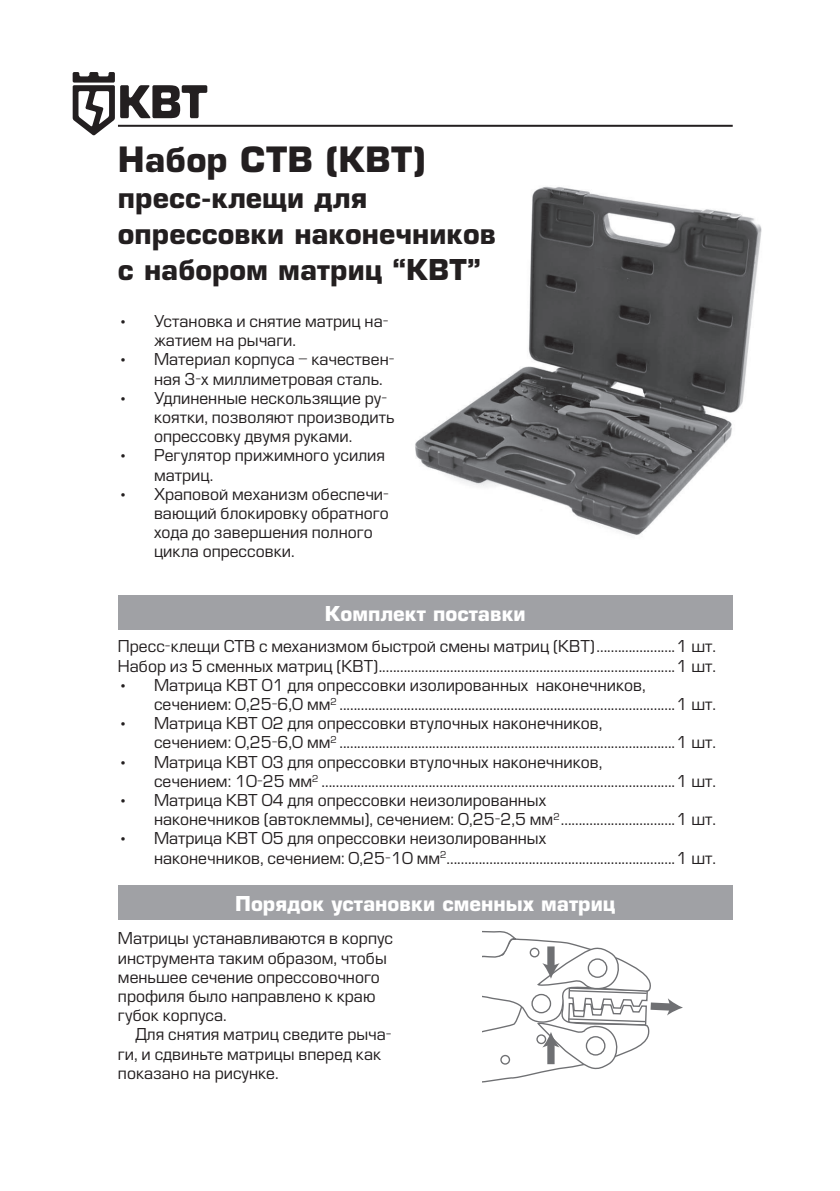
<style>
.page{position:relative;width:840px;height:1191px;background:#fff}
.page>*{position:absolute;margin:0;border:0;box-sizing:border-box;transform-origin:0 0}
.t1{font:700 34px "Europe";color:#231f20}
.t2{font:700 28px/36px "Europe";color:#231f20}
.t3{font:700 20px "Europe";color:#fff}
.t4{font:16px/19.2px "Europe";color:#231f20}
</style>
<div class="page">
<img style="left:415px;top:186px;width:347px;height:349px">
<svg style="left:73px;top:72px;width:134px;height:63px"></svg>
<hr style="left:118px;top:125px;width:614px;height:2px;background:#231f20">
<div style="left:118px;top:885px;width:614px;height:34px;background:#a0a1a5"></div>
<div style="left:118px;top:595px;width:614px;height:34px;background:#a0a1a5"></div>
<svg style="left:482px;top:930px;width:200px;height:153px"></svg>
<h1 class="t1" style="left:118px;top:139px;width:309px">Набор СТВ (КВТ)</h1>
<h2 class="t2" style="left:118px;top:180px;width:379px">пресс-клещи для опрессовки наконечников с набором матриц “КВТ”</h2>
<p class="t4" style="left:154px;top:312px;width:236px;text-indent:-36px">• Установка и снятие матриц на&shy;жатием на рычаги.</p>
<p class="t4" style="left:154px;top:350px;width:242px;text-indent:-36px">• Материал корпуса – качествен&shy;ная 3-х миллиметровая сталь.</p>
<p class="t4" style="left:154px;top:388px;width:242px;text-indent:-36px">• Удлиненные нескользящие ру&shy;коятки, позволяют производить опрессовку двумя руками.</p>
<p class="t4" style="left:154px;top:446px;width:232px;text-indent:-36px">• Регулятор прижимного усилия матриц.</p>
<p class="t4" style="left:154px;top:484px;width:236px;text-indent:-36px">• Храповой механизм обеспечи&shy;вающий блокировку обратного хода до завершения полного цикла опрессовки.</p>
<p class="t3" style="left:325px;top:601px;width:202px">Комплект поставки</p>
<p class="t4" style="left:118px;top:637px;width:599px">Пресс-клещи СТВ с механизмом быстрой смены матриц (КВТ)......................1 шт.<br>Набор из 5 сменных матриц (КВТ)...................................................................................1 шт.</p>
<p class="t4" style="left:154px;top:675px;width:563px;text-indent:-36px">• Матрица КВТ 01 для опрессовки изолированных наконечников, сечением: 0,25-6,0 мм<sup>2</sup> ..............................................................................................1 шт.</p>
<p class="t4" style="left:154px;top:714px;width:563px;text-indent:-36px">• Матрица КВТ 02 для опрессовки втулочных наконечников,<br>сечением: 0,25-6,0 мм<sup>2</sup> ..............................................................................................1 шт.</p>
<p class="t4" style="left:154px;top:752px;width:563px;text-indent:-36px">• Матрица КВТ 03 для опрессовки втулочных наконечников,<br>сечением: 10-25 мм<sup>2</sup> ...................................................................................................1 шт.</p>
<p class="t4" style="left:154px;top:790px;width:563px;text-indent:-36px">• Матрица КВТ 04 для опрессовки неизолированных<br>наконечников (автоклеммы), сечением: 0,25-2,5 мм<sup>2</sup>................................1 шт.</p>
<p class="t4" style="left:154px;top:829px;width:563px;text-indent:-36px">• Матрица КВТ 05 для опрессовки неизолированных<br>наконечников, сечением: 0,25-10 мм<sup>2</sup>................................................................1 шт.</p>
<p class="t3" style="left:235px;top:891px;width:381px">Порядок установки сменных матриц</p>
<p class="t4" style="left:118px;top:929px;width:276px">Матрицы устанавливаются в корпус инструмента таким образом, чтобы меньшее сечение опрессовочного профиля было направлено к краю губок корпуса.</p>
<p class="t4" style="left:118px;top:1025px;width:275px;text-indent:17px">Для снятия матриц сведите рыча&shy;ги, и сдвиньте матрицы вперед как показано на рисунке.</p>
</div>
